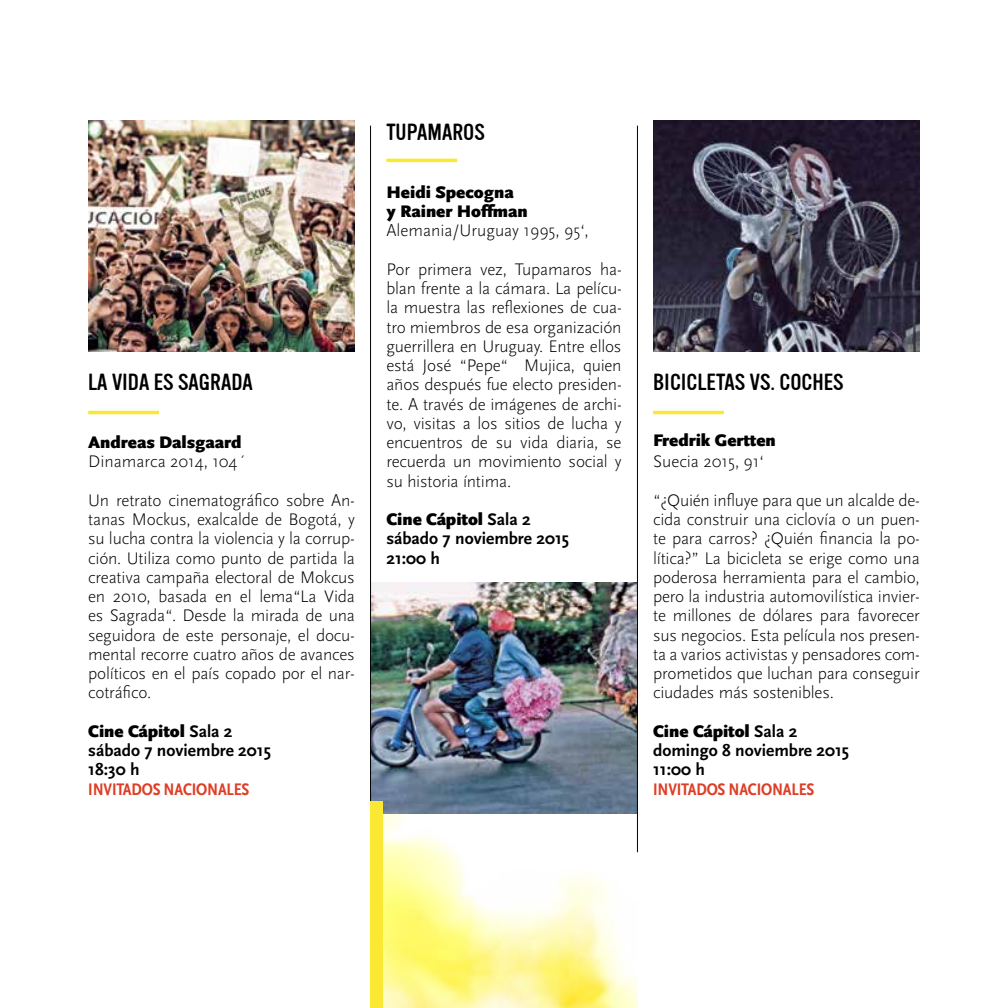
<style>
.page{position:relative;width:1008px;height:1008px;background:#fff}
.page>*{position:absolute;margin:0;border:0;box-sizing:border-box;transform-origin:0 0}
.t1{font:22.75px "Vinyl";color:#000}
.t2{font:300 17.5px/19.2px "Scala Sans Pro";letter-spacing:-.01em;color:#000;text-align:justify}
.t3{font:700 17.5px/19.2px "Scala Sans Pro";color:#000}
.t4{font:900 17.5px/19.2px "Scala Sans Pro";color:#000}
.t5{font:700 condensed 17.5px "Scala Sans Pro";letter-spacing:-.01em;color:#de3e26}
.s1{font-weight:900}
</style>
<div class="page">
<img style="left:383px;top:814px;width:254px;height:194px">
<hr style="left:88px;top:411px;width:71px;height:3px;background:#fae832">
<hr style="left:386px;top:159px;width:71px;height:3px;background:#fae832">
<hr style="left:653px;top:411px;width:71px;height:3px;background:#fae832">
<img style="left:88px;top:121px;width:267px;height:231px">
<img style="left:371px;top:583px;width:266px;height:231px">
<img style="left:653px;top:121px;width:267px;height:231px">
<hr style="left:370px;top:126px;width:1px;height:726px;background:#000">
<hr style="left:637px;top:126px;width:1px;height:726px;background:#000">
<div style="left:371px;top:801px;width:12px;height:207px;background:#fae832"></div>
<h1 class="t1" style="left:88px;top:370px;width:102px">LAVIDAES SAGRA</h1>
<h1 class="t1" style="left:231px;top:370px;width:22px">DA</h1>
<p class="t4" style="left:88px;top:433px;width:155px">Andreas Dalsgaard</p>
<p class="t2" style="left:88px;top:452px;width:160px">Dinamarca 2014, 104´</p>
<p class="t2" style="left:88px;top:491px;width:268px">Un retrato cinematográfico sobre An&shy;tanas Mockus, exalcalde de Bogotá, y su lucha contra la violencia y la corrup&shy;ción. Utiliza como punto de partida la creativa campaña electoral de Mokcus en 2010, basada en el lema“La Vida es Sagrada“. Desde la mirada de una seguidora de este personaje, el docu&shy;mental recorre cuatro años de avances políticos en el país copado por el nar&shy;cotráfico.</p>
<p class="t3" style="left:88px;top:721px;width:184px"><span class="s1">Cine Cápitol</span> Sala 2 sábado 7 noviembre 2015<br>18:30 h</p>
<p class="t5" style="left:88px;top:779px;width:163px">INVITADOS NACIONALES</p>
<h1 class="t1" style="left:386px;top:120px;width:44px">TUPAMAROS</h1>
<p class="t4" style="left:386px;top:182px;width:143px">Heidi Specogna<br>y Rainer Hoffman</p>
<p class="t2" style="left:386px;top:221px;width:204px">Alemania/Uruguay 1995, 95‘‚</p>
<p class="t2" style="left:386px;top:260px;width:237px">Por primera vez, Tupamaros ha&shy;blan frente a la cámara. La pelícu&shy;la muestra las reflexiones de cua&shy;tro miembros de esa organización guerrillera en Uruguay. Entre ellos está José “Pepe“ Mujica, quien años después fue electo presiden&shy;te. A través de imágenes de archi&shy;vo, visitas a los sitios de lucha y encuentros de su vida diaria, se recuerda un movimiento social y su historia íntima.</p>
<p class="t3" style="left:386px;top:510px;width:184px"><span class="s1">Cine Cápitol</span> Sala 2 sábado 7 noviembre 2015<br>21:00 h</p>
<h1 class="t1" style="left:653px;top:370px;width:11px">BICICLETAS</h1>
<h1 class="t1" style="left:750px;top:370px;width:85px">VS. COCHES</h1>
<p class="t4" style="left:653px;top:431px;width:124px">Fredrik Gertten</p>
<p class="t2" style="left:653px;top:452px;width:112px">Suecia 2015, 91‘</p>
<p class="t2" style="left:653px;top:491px;width:268px">“¿Quién influye para que un alcalde de&shy;cida construir una ciclovía o un puen&shy;te para carros? ¿Quién financia la po&shy;lítica?” La bicicleta se erige como una poderosa herramienta para el cambio, pero la industria automovilística invier&shy;te millones de dólares para favorecer sus negocios. Esta película nos presen&shy;ta a varios activistas y pensadores com&shy;prometidos que luchan para conseguir ciudades más sostenibles.</p>
<p class="t3" style="left:653px;top:721px;width:198px"><span class="s1">Cine Cápitol</span> Sala 2 domingo 8 noviembre 2015<br>11:00 h</p>
<p class="t5" style="left:653px;top:779px;width:163px">INVITADOS NACIONALES</p>
</div>
